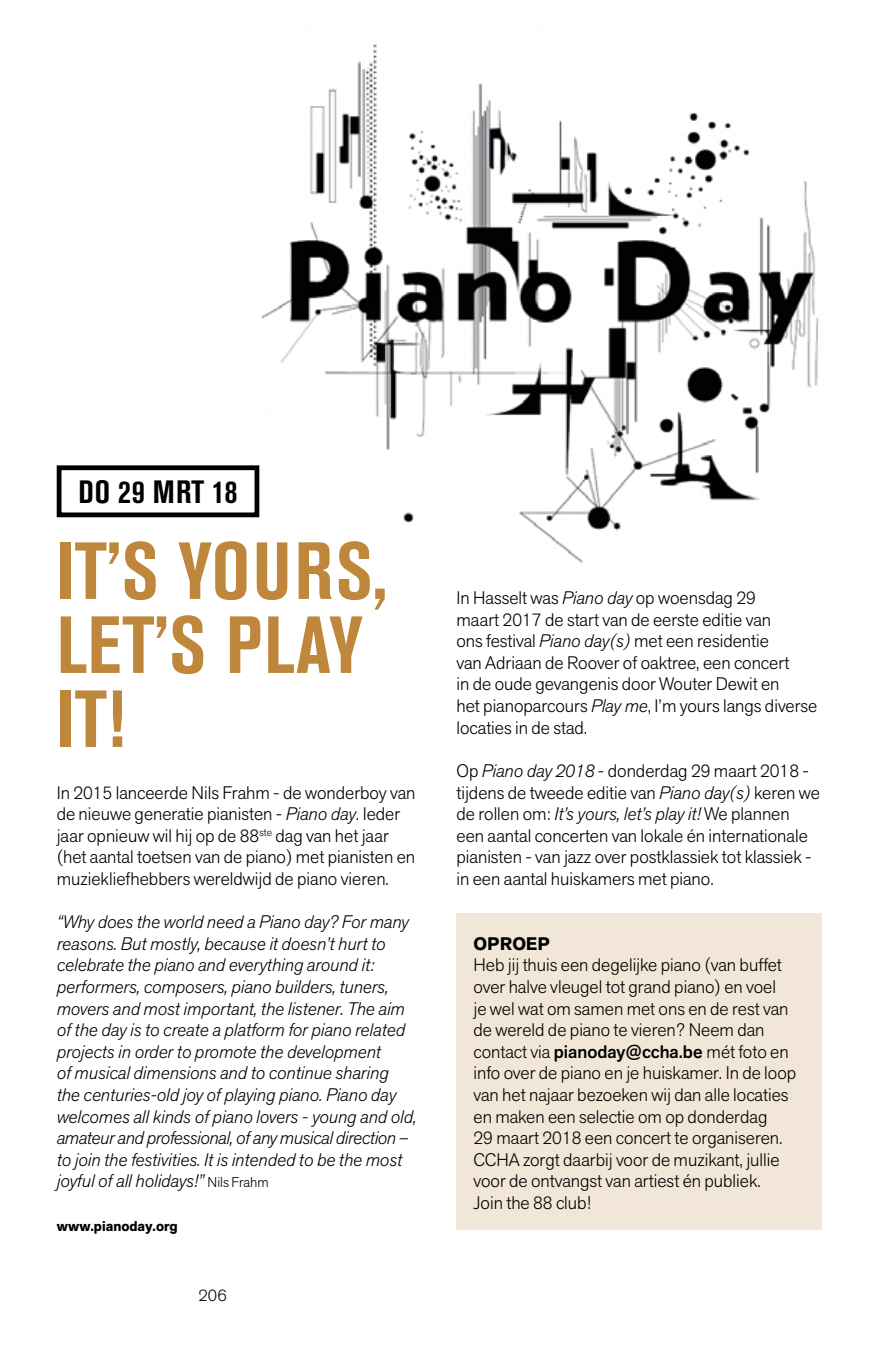
<style>
.page{position:relative;width:879px;height:1361px;background:#fff}
.page>*{position:absolute;margin:0;border:0;box-sizing:border-box;transform-origin:0 0}
.t1{font:700 condensed 80px/74px "Akzidenz Grotesk BE";letter-spacing:.02em;color:#bf873c}
.t2{font:700 condensed 32px "Akzidenz Grotesk BE";letter-spacing:.035em;color:#000}
.t3{font:300 18px/21.6px "Akzid Grtsk Next";color:#000}
.t4{font:italic 300 18px/21.6px "Akzid Grtsk Next";color:#000}
.t5{font:700 18px "Akzid Grtsk Next";letter-spacing:.01em;color:#000}
.t6{font:300 16px "Akzidenz Grotesk BE";color:#000}
.t7{font:700 14px "Akzid Grtsk Next";color:#000}
.s1{font-style:italic}
.s2{font-style:normal;font-size:14px}
.s3{font-weight:500}
</style>
<div class="page">
<img style="left:254px;top:44px;width:565px;height:519px">
<div style="left:57px;top:465px;width:202px;height:52px;border:5px solid #000"></div>
<div style="left:456px;top:913px;width:366px;height:317px;background:#f2e6d8"></div>
<h2 class="t2" style="left:78px;top:474px;width:161px">DO 29 MRT 18</h2>
<h1 class="t1" style="left:57px;top:535px;width:332px">IT’S YOURS,<br>LET’S PLAY<br>IT!</h1>
<p class="t3" style="left:57px;top:781px;width:360px">In 2015 lanceerde Nils Frahm - de wonderboy van de nieuwe generatie pianisten - <span class="s1">Piano day</span>. Ieder jaar opnieuw wil hij op de 88<sup>ste</sup> dag van het jaar (het aantal toetsen van de piano) met pianisten en muziekliefhebbers wereldwijd de piano vieren.</p>
<p class="t4" style="left:57px;top:911px;width:361px">“Why does the world need a Piano day? For many reasons. But mostly, because it doesn’t hurt to celebrate the piano and everything around it: performers, composers, piano builders, tuners, movers and most important, the listener. The aim of the day is to create a platform for piano related projects in order to promote the development<br>of musical dimensions and to continue sharing<br>the centuries-old joy of playing piano. Piano day welcomes all kinds of piano lovers - young and old, amateur and professional, of any musical direction – to join the festivities. It is intended to be the most joyful of all holidays!” <span class="s2">Nils Frahm</span></p>
<p class="t7" style="left:57px;top:1216px;width:123px">www.pianoday.org</p>
<p class="t6" style="left:198px;top:1286px;width:30px">206</p>
<p class="t3" style="left:456px;top:587px;width:362px">In Hasselt was <span class="s1">Piano day</span> op woensdag 29<br>maart 2017 de start van de eerste editie van<br>ons festival <span class="s1">Piano day(s)</span> met een residentie<br>van Adriaan de Roover of oaktree, een concert<br>in de oude gevangenis door Wouter Dewit en<br>het pianoparcours <span class="s1">Play me</span>, I’m yours langs diverse locaties in de stad.</p>
<p class="t3" style="left:456px;top:759px;width:365px">Op <span class="s1">Piano day 2018</span> - donderdag 29 maart 2018 - tijdens de tweede editie van <span class="s1">Piano day(s)</span> keren we de rollen om: <span class="s1">It’s yours, let’s play it!</span> We plannen een aantal concerten van lokale én internationale pianisten - van jazz over postklassiek tot klassiek - in een aantal huiskamers met piano.</p>
<p class="t5" style="left:473px;top:932px;width:78px">OPROEP</p>
<p class="t3" style="left:473px;top:954px;width:324px">Heb jij thuis een degelijke piano (van buffet over halve vleugel tot grand piano) en voel<br>je wel wat om samen met ons en de rest van de wereld de piano te vieren? Neem dan contact via <span class="s3">pianoday@ccha.be</span> mét foto en info over de piano en je huiskamer. In de loop van het najaar bezoeken wij dan alle locaties en maken een selectie om op donderdag<br>29 maart 2018 een concert te organiseren.<br>CCHA zorgt daarbij voor de muzikant, jullie voor de ontvangst van artiest én publiek.<br>Join the 88 club!</p>
</div>
